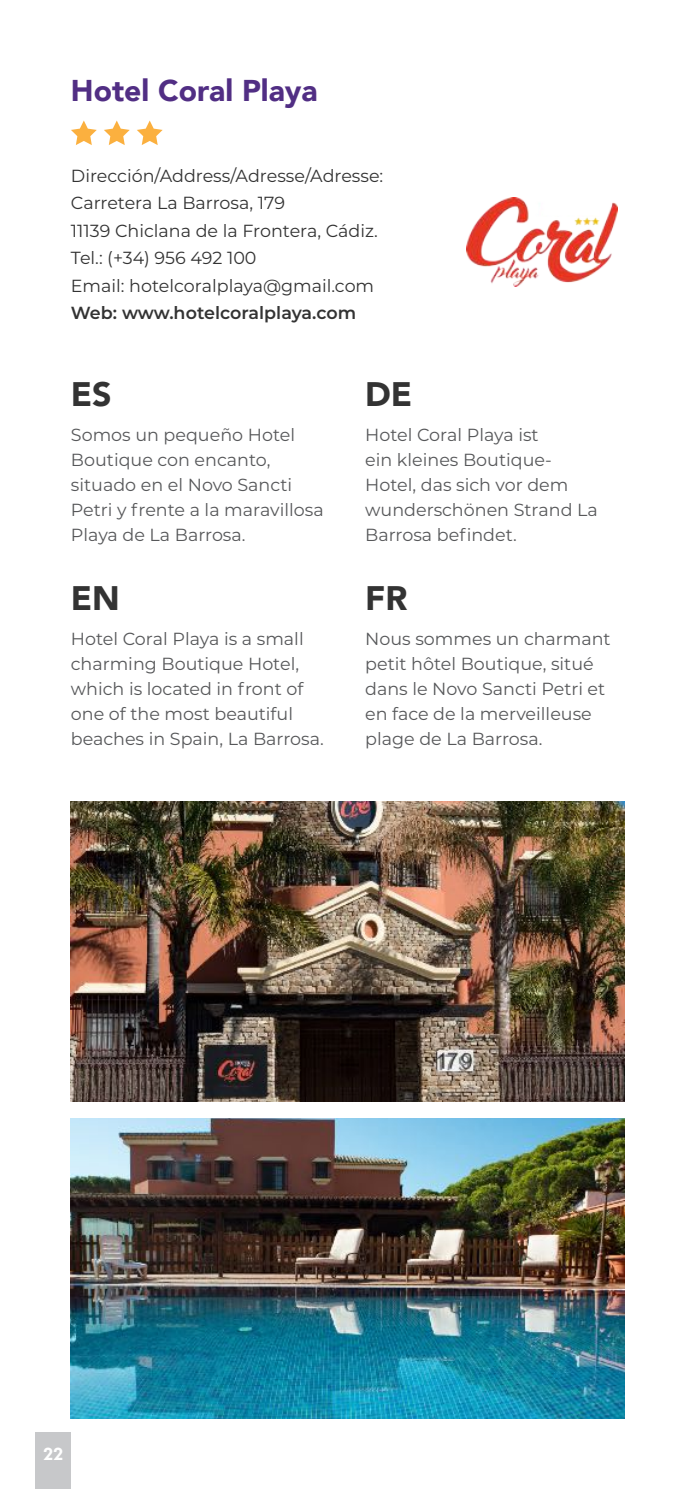
<style>
.page{position:relative;width:695px;height:1489px;background:#fff}
.page>*{position:absolute;margin:0;border:0;box-sizing:border-box;transform-origin:0 0}
.t1{font:900 34px "Avenir";color:#333}
.t2{font:900 30px "Avenir";color:#512e84}
.t3{font:17.5px/25px "Montserrat";color:#57585a}
.t4{font:17.5px/27.5px "Montserrat";color:#333}
.t5{font:600 17.5px "Montserrat";color:#333}
.t6{font:800 17.5px "Animal Planet Sans";color:#fff}
</style>
<div class="page">
<div style="left:35px;top:1431px;width:36px;height:57px;background:#c7c8ca"></div>
<img style="left:466px;top:198px;width:151px;height:88px">
<svg style="left:71px;top:120px;width:26px;height:25px"></svg>
<svg style="left:104px;top:120px;width:26px;height:25px"></svg>
<svg style="left:137px;top:120px;width:26px;height:25px"></svg>
<img style="left:71px;top:1118px;width:553px;height:299px">
<img style="left:71px;top:801px;width:553px;height:300px">
<h2 class="t2" style="left:71px;top:65px;width:248px">Hotel Coral Playa</h2>
<p class="t4" style="left:71px;top:161px;width:314px">Dirección/Address/Adresse/Adresse:<br>Carretera La Barrosa, 179<br>11139 Chiclana de la Frontera, Cádiz.<br>Tel.: (+34) 956 492 100<br>Email: hotelcoralplaya@gmail.com</p>
<p class="t5" style="left:71px;top:300px;width:287px">Web: www.hotelcoralplaya.com</p>
<h1 class="t1" style="left:71px;top:365px;width:42px">ES</h1>
<p class="t3" style="left:71px;top:421px;width:254px">Somos un pequeño Hotel<br>Boutique con encanto, situado en el Novo Sancti<br>Petri y frente a la maravillosa<br>Playa de La Barrosa.</p>
<h1 class="t1" style="left:71px;top:569px;width:51px">EN</h1>
<p class="t3" style="left:71px;top:625px;width:254px">Hotel Coral Playa is a small charming Boutique Hotel, which is located in front of one of the most beautiful beaches in Spain, La Barrosa.</p>
<h1 class="t1" style="left:365px;top:365px;width:49px">DE</h1>
<p class="t3" style="left:365px;top:421px;width:234px">Hotel Coral Playa ist<br>ein kleines Boutique-<br>Hotel, das sich vor dem wunderschönen Strand La<br>Barrosa befindet.</p>
<h1 class="t1" style="left:365px;top:569px;width:44px">FR</h1>
<p class="t3" style="left:365px;top:625px;width:247px">Nous sommes un charmant petit hôtel Boutique, situé dans le Novo Sancti Petri et en face de la merveilleuse plage de La Barrosa.</p>
<p class="t6" style="left:43px;top:1442px;width:22px">22</p>
</div>
